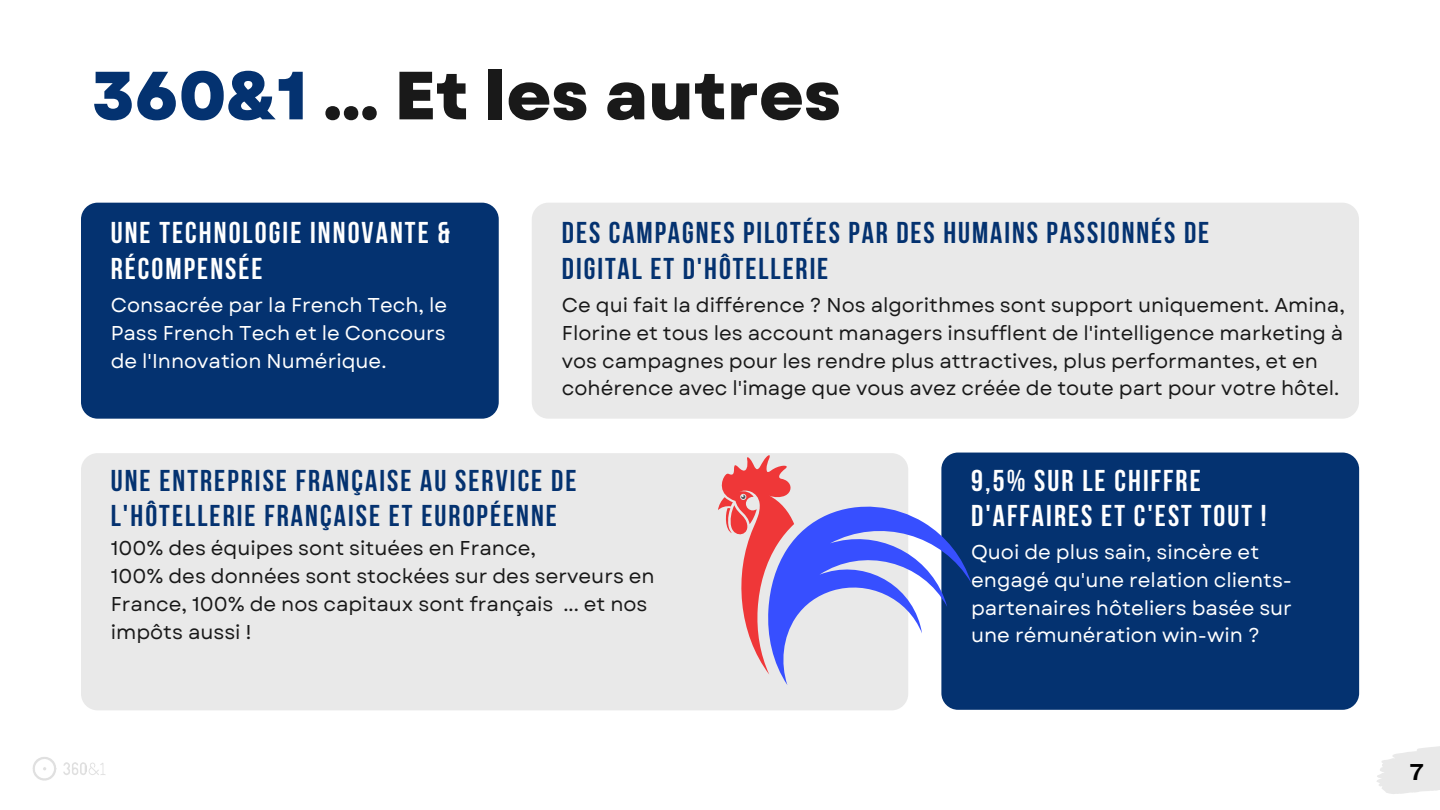
<style>
.page{position:relative;width:1440px;height:810px;background:#fff}
.page>*{position:absolute;margin:0;border:0;box-sizing:border-box;transform-origin:0 0}
.t1{font:800 68px "Garet";color:#191919}
.t2{font:700 30px/35.2px "Bebas Neue";letter-spacing:.07em;color:#043270}
.t3{font:700 30px/35.2px "Bebas Neue";letter-spacing:.07em;color:#fff}
.t4{font:700 24px "Telegraf";color:#000}
.t5{font:20px/27.8px "Garet";color:#191919}
.t6{font:20px/27.8px "Garet";color:#fff;text-align:justify}
.s1{color:#043270}
</style>
<div class="page">
<div style="left:81px;top:203px;width:418px;height:216px;background:#043270;border-radius:17px"></div>
<div style="left:941px;top:453px;width:418px;height:257px;background:#043270;border-radius:17px"></div>
<div style="left:532px;top:203px;width:827px;height:216px;background:#e9e9e9;border-radius:17px"></div>
<div style="left:81px;top:453px;width:827px;height:257px;background:#e9e9e9;border-radius:17px"></div>
<svg style="left:718px;top:454px;width:253px;height:231px"></svg>
<svg style="left:1377px;top:746px;width:63px;height:48px"></svg>
<img style="left:32px;top:757px;width:74px;height:24px">
<h1 class="t1" style="left:92px;top:47px;width:751px"><span class="s1">360&amp;1</span> ... Et les autres</h1>
<h2 class="t3" style="left:111px;top:218px;width:341px">UNE TECHNOLOGIE INNOVANTE &amp;<br>RÉCOMPENSÉE</h2>
<p class="t6" style="left:111px;top:291px;width:338px">Consacrée par la French Tech, le Pass French Tech et le Concours de l'Innovation Numérique.</p>
<h2 class="t2" style="left:562px;top:218px;width:649px">DES CAMPAGNES PILOTÉES PAR DES HUMAINS PASSIONNÉS DE<br>DIGITAL ET D'HÔTELLERIE</h2>
<p class="t5" style="left:562px;top:291px;width:785px">Ce qui fait la différence ? Nos algorithmes sont support uniquement. Amina, Florine et tous les account managers insufflent de l'intelligence marketing à vos campagnes pour les rendre plus attractives, plus performantes, et en cohérence avec l'image que vous avez créée de toute part pour votre hôtel.</p>
<h2 class="t2" style="left:111px;top:466px;width:467px">UNE ENTREPRISE FRANÇAISE AU SERVICE DE<br>L'HÔTELLERIE FRANÇAISE ET EUROPÉENNE</h2>
<p class="t5" style="left:111px;top:535px;width:546px">100% des équipes sont situées en France,<br>100% des données sont stockées sur des serveurs en France, 100% de nos capitaux sont français ... et nos impôts aussi !</p>
<h2 class="t3" style="left:971px;top:466px;width:297px">9,5% SUR LE CHIFFRE<br>D'AFFAIRES ET C'EST TOUT !</h2>
<p class="t6" style="left:971px;top:538px;width:322px;text-align:left">Quoi de plus sain, sincère et engagé qu'une relation clients&shy;partenaires hôteliers basée sur une rémunération win-win ?</p>
<p class="t4" style="left:1410px;top:761px;width:16px">7</p>
</div>
